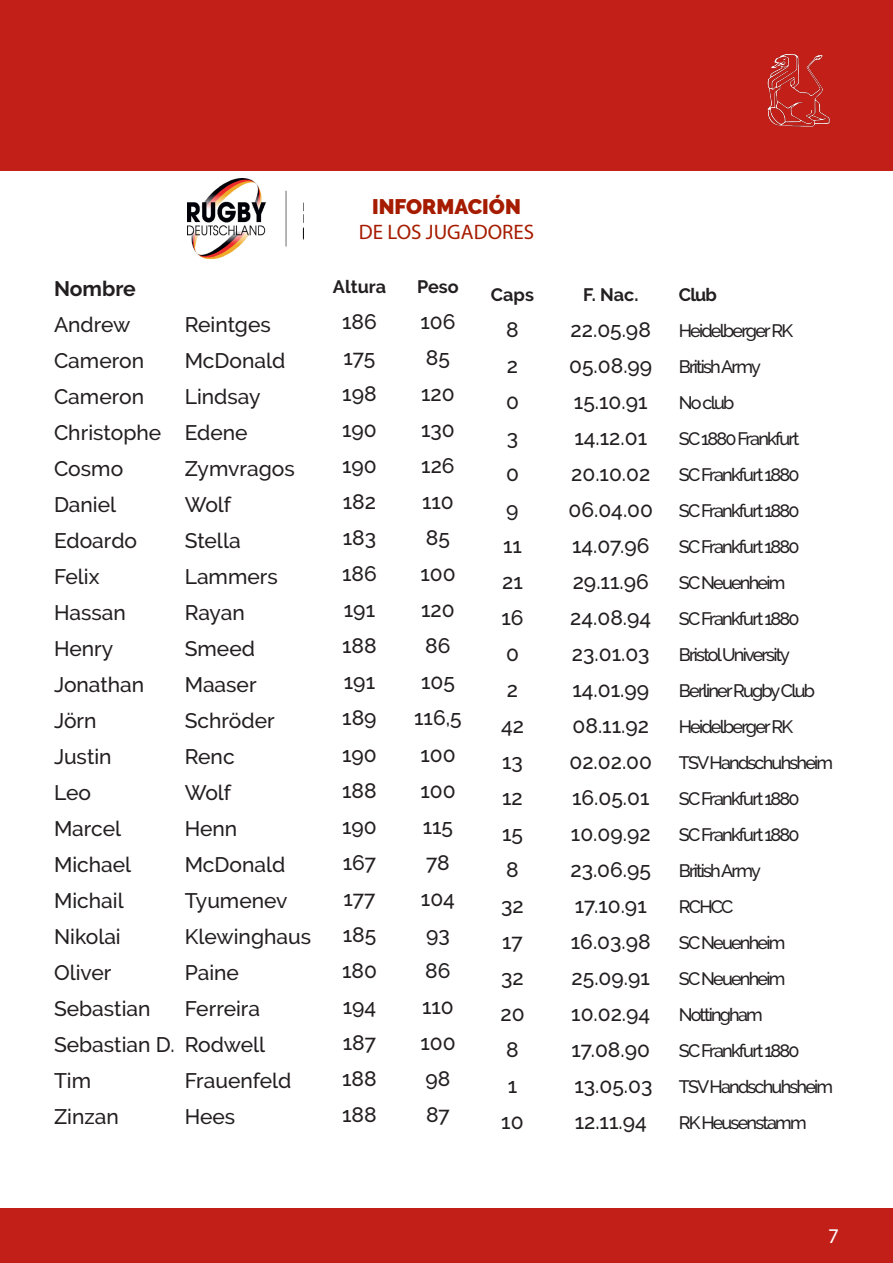
<style>
.page{position:relative;width:893px;height:1263px;background:#fff}
.page>*{position:absolute;margin:0;border:0;box-sizing:border-box;transform-origin:0 0}
.t1{font:500 21px "Raleway";color:#231f20}
.t2{font:21px "Myriad Pro";color:#a61c00}
.t3{font:900 21px "Raleway";color:#a61c00}
.t4{font:700 21px "Raleway";color:#231f20}
.t5{font:21px "Myriad Pro";color:#fff}
.t6{font:500 18px "Raleway";letter-spacing:-.1em;color:#231f20}
.t7{font:700 18px "Raleway";color:#231f20}
</style>
<div class="page">
<div style="left:0;top:1208px;width:893px;height:55px;background:#c21f18"></div>
<div style="left:0;top:0;width:893px;height:170px;background:#c21f18"></div>
<img style="left:767px;top:54px;width:63px;height:73px">
<img style="left:188px;top:179px;width:116px;height:79px">
<p class="t4" style="left:54px;top:277px;width:83px">Nombre</p>
<p class="t1" style="left:54px;top:313px;width:78px">Andrew</p>
<p class="t1" style="left:54px;top:349px;width:92px">Cameron</p>
<p class="t1" style="left:54px;top:385px;width:92px">Cameron</p>
<p class="t1" style="left:54px;top:421px;width:109px">Christophe</p>
<p class="t1" style="left:54px;top:457px;width:71px">Cosmo</p>
<p class="t1" style="left:54px;top:493px;width:64px">Daniel</p>
<p class="t1" style="left:54px;top:529px;width:85px">Edoardo</p>
<p class="t1" style="left:54px;top:565px;width:47px">Felix</p>
<p class="t1" style="left:54px;top:601px;width:73px">Hassan</p>
<p class="t1" style="left:54px;top:637px;width:61px">Henry</p>
<p class="t1" style="left:54px;top:673px;width:92px">Jonathan</p>
<p class="t1" style="left:54px;top:709px;width:44px">Jörn</p>
<p class="t1" style="left:54px;top:745px;width:59px">Justin</p>
<p class="t1" style="left:54px;top:781px;width:39px">Leo</p>
<p class="t1" style="left:54px;top:817px;width:69px">Marcel</p>
<p class="t1" style="left:54px;top:853px;width:79px">Michael</p>
<p class="t1" style="left:54px;top:889px;width:71px">Michail</p>
<p class="t1" style="left:54px;top:925px;width:68px">Nikolai</p>
<p class="t1" style="left:54px;top:961px;width:59px">Oliver</p>
<p class="t1" style="left:54px;top:997px;width:98px">Sebastian</p>
<p class="t1" style="left:54px;top:1033px;width:122px">Sebastian D.</p>
<p class="t1" style="left:54px;top:1069px;width:39px">Tim</p>
<p class="t1" style="left:54px;top:1105px;width:66px">Zinzan</p>
<p class="t1" style="left:185px;top:313px;width:88px">Reintges</p>
<p class="t1" style="left:185px;top:349px;width:102px">McDonald</p>
<p class="t1" style="left:185px;top:385px;width:77px">Lindsay</p>
<p class="t1" style="left:185px;top:421px;width:64px">Edene</p>
<p class="t1" style="left:185px;top:457px;width:112px">Zymvragos</p>
<p class="t1" style="left:185px;top:493px;width:48px">Wolf</p>
<p class="t1" style="left:185px;top:529px;width:57px">Stella</p>
<p class="t1" style="left:185px;top:565px;width:95px">Lammers</p>
<p class="t1" style="left:185px;top:601px;width:62px">Rayan</p>
<p class="t1" style="left:185px;top:637px;width:72px">Smeed</p>
<p class="t1" style="left:185px;top:673px;width:73px">Maaser</p>
<p class="t1" style="left:185px;top:709px;width:92px">Schröder</p>
<p class="t1" style="left:185px;top:745px;width:51px">Renc</p>
<p class="t1" style="left:185px;top:781px;width:48px">Wolf</p>
<p class="t1" style="left:185px;top:817px;width:54px">Henn</p>
<p class="t1" style="left:185px;top:853px;width:102px">McDonald</p>
<p class="t1" style="left:185px;top:889px;width:104px">Tyumenev</p>
<p class="t1" style="left:185px;top:925px;width:128px">Klewinghaus</p>
<p class="t1" style="left:185px;top:961px;width:56px">Paine</p>
<p class="t1" style="left:185px;top:997px;width:77px">Ferreira</p>
<p class="t1" style="left:185px;top:1033px;width:82px">Rodwell</p>
<p class="t1" style="left:185px;top:1069px;width:108px">Frauenfeld</p>
<p class="t1" style="left:185px;top:1105px;width:52px">Hees</p>
<p class="t3" style="left:372px;top:195px;width:150px">INFORMACIÓN</p>
<p class="t2" style="left:359px;top:219px;width:177px">DE LOS JUGADORES</p>
<p class="t7" style="left:333px;top:277px;width:55px">Altura</p>
<p class="t1" style="left:342px;top:310px;width:36px">186</p>
<p class="t1" style="left:344px;top:346px;width:33px">175</p>
<p class="t1" style="left:342px;top:382px;width:36px">198</p>
<p class="t1" style="left:342px;top:418px;width:36px">190</p>
<p class="t1" style="left:342px;top:454px;width:36px">190</p>
<p class="t1" style="left:343px;top:490px;width:35px">182</p>
<p class="t1" style="left:343px;top:526px;width:35px">183</p>
<p class="t1" style="left:342px;top:562px;width:36px">186</p>
<p class="t1" style="left:344px;top:598px;width:33px">191</p>
<p class="t1" style="left:342px;top:634px;width:36px">188</p>
<p class="t1" style="left:344px;top:670px;width:33px">191</p>
<p class="t1" style="left:342px;top:706px;width:36px">189</p>
<p class="t1" style="left:342px;top:742px;width:36px">190</p>
<p class="t1" style="left:342px;top:778px;width:36px">188</p>
<p class="t1" style="left:342px;top:814px;width:36px">190</p>
<p class="t1" style="left:343px;top:850px;width:35px">167</p>
<p class="t1" style="left:344px;top:886px;width:33px">177</p>
<p class="t1" style="left:343px;top:922px;width:35px">185</p>
<p class="t1" style="left:342px;top:958px;width:36px">180</p>
<p class="t1" style="left:343px;top:994px;width:35px">194</p>
<p class="t1" style="left:343px;top:1030px;width:35px">187</p>
<p class="t1" style="left:342px;top:1066px;width:36px">188</p>
<p class="t1" style="left:342px;top:1102px;width:36px">188</p>
<p class="t7" style="left:417px;top:277px;width:43px">Peso</p>
<p class="t1" style="left:420px;top:310px;width:37px">106</p>
<p class="t1" style="left:426px;top:346px;width:26px">85</p>
<p class="t1" style="left:421px;top:382px;width:35px">120</p>
<p class="t1" style="left:421px;top:418px;width:35px">130</p>
<p class="t1" style="left:421px;top:454px;width:35px">126</p>
<p class="t1" style="left:422px;top:490px;width:33px">110</p>
<p class="t1" style="left:426px;top:526px;width:26px">85</p>
<p class="t1" style="left:420px;top:562px;width:37px">100</p>
<p class="t1" style="left:421px;top:598px;width:35px">120</p>
<p class="t1" style="left:425px;top:634px;width:27px">86</p>
<p class="t1" style="left:421px;top:670px;width:35px">105</p>
<p class="t1" style="left:414px;top:706px;width:49px">116,5</p>
<p class="t1" style="left:420px;top:742px;width:37px">100</p>
<p class="t1" style="left:420px;top:778px;width:37px">100</p>
<p class="t1" style="left:423px;top:814px;width:32px">115</p>
<p class="t1" style="left:426px;top:850px;width:25px">78</p>
<p class="t1" style="left:421px;top:886px;width:36px">104</p>
<p class="t1" style="left:426px;top:922px;width:25px">93</p>
<p class="t1" style="left:425px;top:958px;width:27px">86</p>
<p class="t1" style="left:422px;top:994px;width:33px">110</p>
<p class="t1" style="left:420px;top:1030px;width:37px">100</p>
<p class="t1" style="left:425px;top:1066px;width:26px">98</p>
<p class="t1" style="left:426px;top:1102px;width:25px">87</p>
<p class="t7" style="left:491px;top:284px;width:45px">Caps</p>
<p class="t1" style="left:506px;top:317px;width:14px">8</p>
<p class="t1" style="left:507px;top:353px;width:13px">2</p>
<p class="t1" style="left:506px;top:389px;width:14px">0</p>
<p class="t1" style="left:507px;top:425px;width:13px">3</p>
<p class="t1" style="left:506px;top:461px;width:14px">0</p>
<p class="t1" style="left:506px;top:497px;width:14px">9</p>
<p class="t1" style="left:503px;top:533px;width:20px">11</p>
<p class="t1" style="left:502px;top:569px;width:22px">21</p>
<p class="t1" style="left:501px;top:605px;width:24px">16</p>
<p class="t1" style="left:506px;top:641px;width:14px">0</p>
<p class="t1" style="left:507px;top:677px;width:13px">2</p>
<p class="t1" style="left:501px;top:713px;width:24px">42</p>
<p class="t1" style="left:502px;top:749px;width:22px">13</p>
<p class="t1" style="left:502px;top:785px;width:22px">12</p>
<p class="t1" style="left:502px;top:821px;width:22px">15</p>
<p class="t1" style="left:506px;top:857px;width:14px">8</p>
<p class="t1" style="left:501px;top:893px;width:24px">32</p>
<p class="t1" style="left:502px;top:929px;width:22px">17</p>
<p class="t1" style="left:501px;top:965px;width:24px">32</p>
<p class="t1" style="left:500px;top:1001px;width:26px">20</p>
<p class="t1" style="left:506px;top:1037px;width:14px">8</p>
<p class="t1" style="left:508px;top:1073px;width:11px">1</p>
<p class="t1" style="left:501px;top:1109px;width:24px">10</p>
<p class="t7" style="left:583px;top:285px;width:57px">F. Nac.</p>
<p class="t1" style="left:571px;top:318px;width:82px">22.05.98</p>
<p class="t1" style="left:569px;top:354px;width:85px">05.08.99</p>
<p class="t1" style="left:574px;top:390px;width:75px">15.10.91</p>
<p class="t1" style="left:574px;top:426px;width:74px">14.12.01</p>
<p class="t1" style="left:571px;top:462px;width:81px">20.10.02</p>
<p class="t1" style="left:568px;top:498px;width:86px">06.04.00</p>
<p class="t1" style="left:572px;top:534px;width:79px">14.07.96</p>
<p class="t1" style="left:573px;top:570px;width:78px">29.11.96</p>
<p class="t1" style="left:570px;top:606px;width:82px">24.08.94</p>
<p class="t1" style="left:572px;top:642px;width:79px">23.01.03</p>
<p class="t1" style="left:572px;top:678px;width:78px">14.01.99</p>
<p class="t1" style="left:573px;top:714px;width:78px">08.11.92</p>
<p class="t1" style="left:569px;top:750px;width:84px">02.02.00</p>
<p class="t1" style="left:572px;top:786px;width:79px">16.05.01</p>
<p class="t1" style="left:571px;top:822px;width:81px">10.09.92</p>
<p class="t1" style="left:570px;top:858px;width:82px">23.06.95</p>
<p class="t1" style="left:575px;top:894px;width:74px">17.10.91</p>
<p class="t1" style="left:571px;top:930px;width:81px">16.03.98</p>
<p class="t1" style="left:572px;top:966px;width:80px">25.09.91</p>
<p class="t1" style="left:571px;top:1002px;width:81px">10.02.94</p>
<p class="t1" style="left:571px;top:1038px;width:80px">17.08.90</p>
<p class="t1" style="left:574px;top:1074px;width:79px">13.05.03</p>
<p class="t1" style="left:575px;top:1110px;width:74px">12.11.94</p>
<p class="t7" style="left:679px;top:285px;width:39px">Club</p>
<p class="t6" style="left:679px;top:320px;width:116px">Heidelberger RK</p>
<p class="t6" style="left:679px;top:356px;width:83px">British Army</p>
<p class="t6" style="left:679px;top:392px;width:57px">No club</p>
<p class="t6" style="left:679px;top:428px;width:122px">SC 1880 Frankfurt</p>
<p class="t6" style="left:679px;top:464px;width:122px">SC Frankfurt 1880</p>
<p class="t6" style="left:679px;top:500px;width:122px">SC Frankfurt 1880</p>
<p class="t6" style="left:679px;top:536px;width:122px">SC Frankfurt 1880</p>
<p class="t6" style="left:679px;top:572px;width:108px">SC Neuenheim</p>
<p class="t6" style="left:679px;top:608px;width:122px">SC Frankfurt 1880</p>
<p class="t6" style="left:679px;top:644px;width:113px">BristolUniversity</p>
<p class="t6" style="left:679px;top:680px;width:138px">Berliner Rugby Club</p>
<p class="t6" style="left:679px;top:716px;width:116px">Heidelberger RK</p>
<p class="t6" style="left:679px;top:752px;width:156px">TSV Handschuhsheim</p>
<p class="t6" style="left:679px;top:788px;width:122px">SC Frankfurt 1880</p>
<p class="t6" style="left:679px;top:824px;width:122px">SC Frankfurt 1880</p>
<p class="t6" style="left:679px;top:860px;width:83px">British Army</p>
<p class="t6" style="left:679px;top:896px;width:56px">RCHCC</p>
<p class="t6" style="left:679px;top:932px;width:108px">SC Neuenheim</p>
<p class="t6" style="left:679px;top:968px;width:108px">SC Neuenheim</p>
<p class="t6" style="left:679px;top:1004px;width:86px">Nottingham</p>
<p class="t6" style="left:679px;top:1040px;width:122px">SC Frankfurt 1880</p>
<p class="t6" style="left:679px;top:1076px;width:156px">TSV Handschuhsheim</p>
<p class="t6" style="left:679px;top:1112px;width:129px">RK Heusenstamm</p>
<p class="t5" style="left:828px;top:1223px;width:12px">7</p>
</div>
